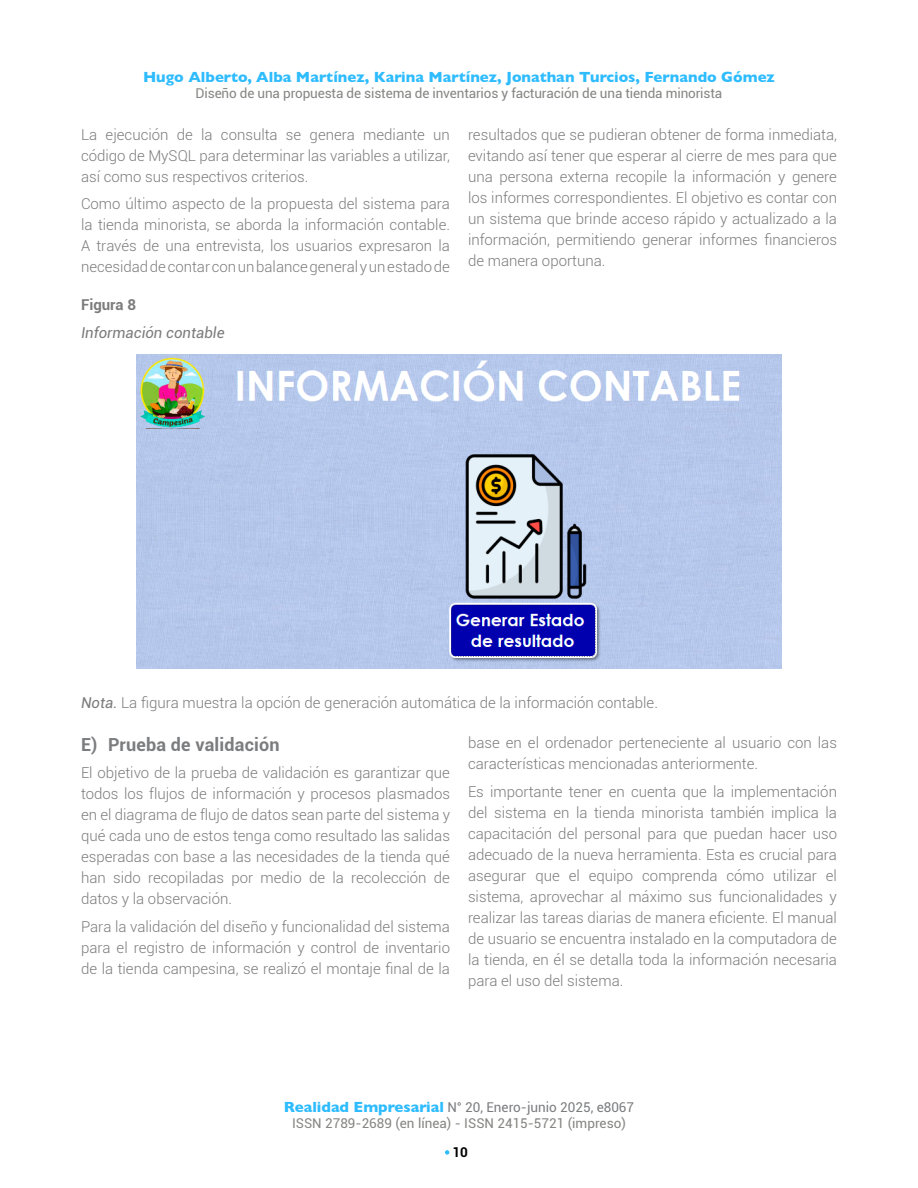
<style>
.page{position:relative;width:918px;height:1188px;background:#fff}
.page>*{position:absolute;margin:0;border:0;box-sizing:border-box;transform-origin:0 0}
.t1{font:700 18px "Roboto";letter-spacing:.01em;color:#7b7c7e}
.t2{font:300 15px/21px "Roboto";color:#7d7c7c;text-align:justify}
.t3{font:700 15px "Gill Sans";color:#2ebcff}
.t4{font:italic 15px "Roboto";color:#7d7c7c}
.t5{font:700 15px "Roboto";color:#7d7c7c}
.t6{font:13.5px/16.2px "Roboto";letter-spacing:-.01em;color:#858582;text-align:center}
.t7{font:700 13.5px "Roboto";color:#000}
.s1{font-weight:400;font-style:italic}
.s2{font-family:"Gill Sans";font-weight:700;font-size:15px;color:#2ebcff}
.s3{color:#7b7c7e}
</style>
<div class="page">
<svg style="left:445px;top:1150px;width:4px;height:5px"></svg>
<img style="left:136px;top:354px;width:646px;height:314px">
<p class="t3" style="left:143px;top:65px;width:633px">Hugo Alberto, Alba Martínez, Karina Martínez, Jonathan Turcios, Fernando Gómez</p>
<p class="t6" style="left:196px;top:85px;width:528px">Diseño de una propuesta de sistema de inventarios y facturación de una tienda minorista</p>
<p class="t2" style="left:81px;top:123px;width:371px">La ejecución de la consulta se genera mediante un código de MySQL para determinar las variables a utilizar, así como sus respectivos criterios.</p>
<p class="t2" style="left:81px;top:193px;width:371px">Como último aspecto de la propuesta del sistema para la tienda minorista, se aborda la información contable.<br>A través de una entrevista, los usuarios expresaron la necesidad de contar con un balance general y un estado de</p>
<p class="t2" style="left:468px;top:123px;width:371px">resultados que se pudieran obtener de forma inmediata, evitando así tener que esperar al cierre de mes para que una persona externa recopile la información y genere los informes correspondientes. El objetivo es contar con un sistema que brinde acceso rápido y actualizado a la información, permitiendo generar informes financieros de manera oportuna.</p>
<p class="t5" style="left:81px;top:294px;width:56px">Figura 8</p>
<p class="t4" style="left:81px;top:322px;width:145px">Información contable</p>
<p class="t2" style="left:81px;top:692px;width:578px"><span class="s1">Nota.</span> La figura muestra la opción de generación automática de la información contable.</p>
<p class="t1" style="left:81px;top:732px;width:200px">E) Prueba de validación</p>
<p class="t2" style="left:81px;top:762px;width:371px">El objetivo de la prueba de validación es garantizar que todos los flujos de información y procesos plasmados en el diagrama de flujo de datos sean parte del sistema y qué cada uno de estos tenga como resultado las salidas esperadas con base a las necesidades de la tienda qué han sido recopiladas por medio de la recolección de datos y la observación.</p>
<p class="t2" style="left:81px;top:916px;width:371px">Para la validación del diseño y funcionalidad del sistema para el registro de información y control de inventario de la tienda campesina, se realizó el montaje final de la</p>
<p class="t2" style="left:468px;top:732px;width:371px">base en el ordenador perteneciente al usuario con las características mencionadas anteriormente.</p>
<p class="t2" style="left:468px;top:781px;width:371px">Es importante tener en cuenta que la implementación del sistema en la tienda minorista también implica la capacitación del personal para que puedan hacer uso adecuado de la nueva herramienta. Esta es crucial para asegurar que el equipo comprenda cómo utilizar el sistema, aprovechar al máximo sus funcionalidades y realizar las tareas diarias de manera eficiente. El manual de usuario se encuentra instalado en la computadora de la tienda, en él se detalla toda la información necesaria para el uso del sistema.</p>
<p class="t6" style="left:284px;top:1098px;width:352px"><span class="s2">Realidad Empresarial</span> <span class="s3">N° 20, Enero-junio 2025, e8067<br></span>ISSN 2789-2689 (en línea) - ISSN 2415-5721 (impreso)</p>
<p class="t7" style="left:453px;top:1143px;width:17px">10</p>
</div>
